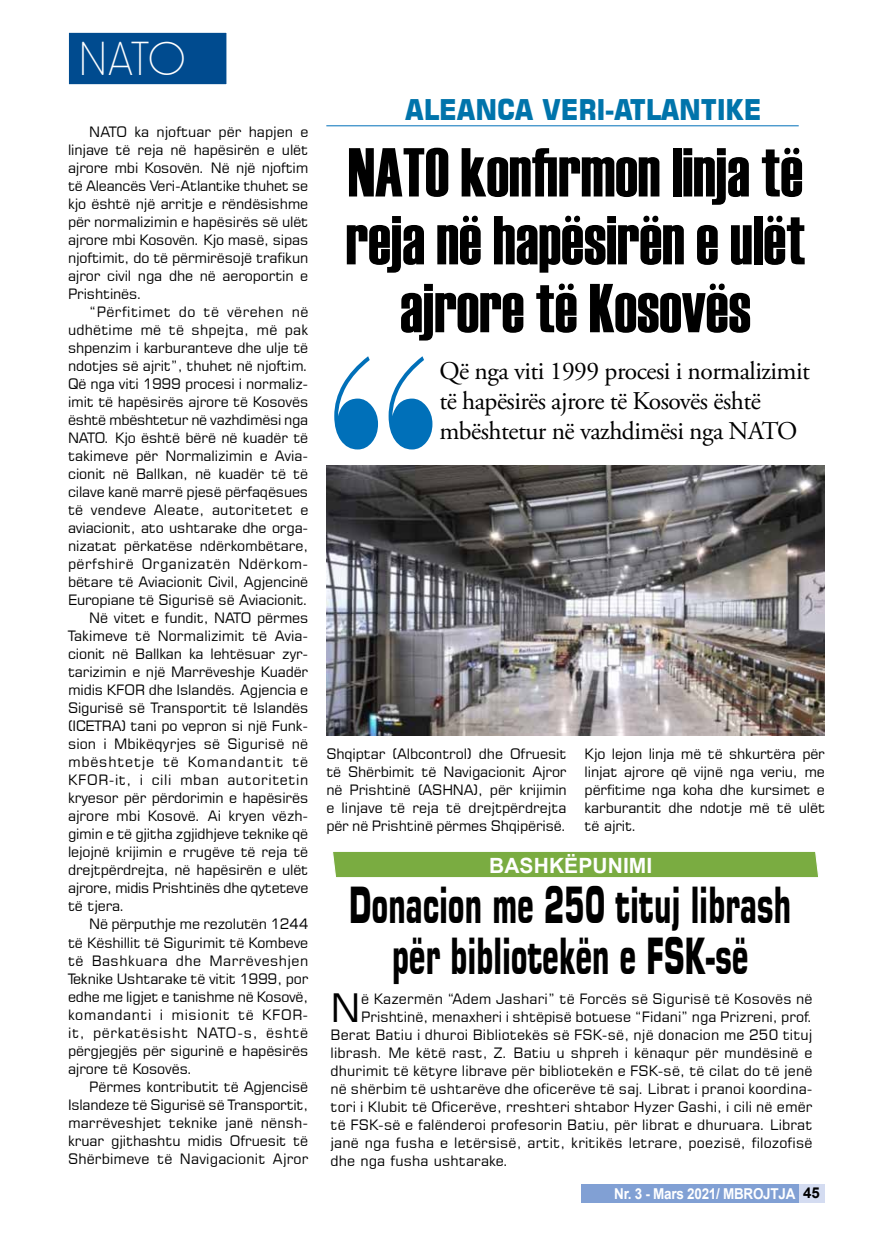
<style>
.page{position:relative;width:893px;height:1234px;background:#fff}
.page>*{position:absolute;margin:0;border:0;box-sizing:border-box;transform-origin:0 0}
.t1{font:231px "Normande BT";color:#0070b9;scale:.8 1}
.t2{font:69px/67.8px "Haettenschweiler";color:#000;text-align:center;scale:.92 1}
.t3{font:700 49.5px/51px "Square 721 BT";letter-spacing:-.01em;color:#000;text-align:center;scale:.6 1}
.t4{font:49.5px "Horatio D Ligh";color:#fff}
.t5{font:39px "Square 721 BT";color:#000}
.t6{font:700 28.5px "Square 721 BT";letter-spacing:-.01em;color:#0074ab;scale:.9 1}
.t7{font:25.5px/30px "Adobe Garamond Pro";letter-spacing:-.02em;color:#000}
.t8{font:700 21px "Arial";letter-spacing:.005em;color:#fff}
.t9{font:700 15px "Arial";letter-spacing:-.02em;color:#fff;scale:.9 1}
.t10{font:14.25px/18px "Square 721 BT";letter-spacing:-.01em;color:#000;text-align:justify}
.t11{font:14.25px "Square 721 BT";letter-spacing:.01em;color:#000}
.t12{font:14.25px "Square 721 BT";letter-spacing:.03em;color:#000}
.t13{font:14.25px "Square 721 BT";letter-spacing:.045em;color:#000}
.t14{font:14.25px "Square 721 BT";letter-spacing:.015em;color:#000}
.t15{font:14.25px "Square 721 BT";letter-spacing:.04em;color:#000}
.t16{font:14.25px "Square 721 BT";letter-spacing:.055em;color:#000}
.s1{color:#000}
</style>
<div class="page">
<div style="left:581px;top:1184px;width:244px;height:18px;background:#81a0d4"></div>
<div style="left:799px;top:1184px;width:26px;height:18px;background:#d4dcf1"></div>
<div style="left:68px;top:32px;width:159px;height:53px;background:#004b8f;border:1px solid #fff"></div>
<hr style="left:326px;top:125px;width:473px;height:1px;background:#0070b9">
<svg style="left:333px;top:851px;width:486px;height:27px;background:#84b24f"></svg>
<img style="left:326px;top:465px;width:499px;height:270px">
<h3 class="t4" style="left:78px;top:31px;width:109px">NATO</h3>
<p class="t10" style="left:68px;top:123px;width:242px;text-indent:21px">NATO ka njoftuar për hapjen e linjave të reja në hapësirën e ulët ajrore mbi Kosovën. Në një njoftim të Aleancës Veri-Atlantike thuhet se kjo është një arritje e rëndësishme për normalizimin e hapësirës së ulët ajrore mbi Kosovën. Kjo masë, sipas njoftimit, do të përmirësojë trafikun ajror civil nga dhe në aeroportin e Prishtinës.</p>
<p class="t12" style="left:89px;top:303px;width:221px">“Përfitimet do të vërehen në</p>
<p class="t11" style="left:68px;top:321px;width:242px">udhëtime më të shpejta, më pak</p>
<p class="t10" style="left:68px;top:338px;width:242px">shpenzim i karburanteve dhe ulje të</p>
<p class="t10" style="left:68px;top:356px;width:242px">ndotjes së ajrit”, thuhet në njoftim.</p>
<p class="t10" style="left:68px;top:374px;width:242px">Që nga viti 1999 procesi i normaliz-</p>
<p class="t10" style="left:68px;top:392px;width:242px">imit të hapësirës ajrore të Kosovës</p>
<p class="t10" style="left:68px;top:410px;width:242px">është mbështetur në vazhdimësi nga</p>
<p class="t10" style="left:68px;top:428px;width:242px">NATO. Kjo është bërë në kuadër të</p>
<p class="t10" style="left:68px;top:446px;width:242px">takimeve për Normalizimin e Avia-</p>
<p class="t10" style="left:68px;top:464px;width:242px">cionit në Ballkan, në kuadër të të</p>
<p class="t10" style="left:68px;top:482px;width:242px">cilave kanë marrë pjesë përfaqësues</p>
<p class="t14" style="left:68px;top:501px;width:242px">të vendeve Aleate, autoritetet e</p>
<p class="t10" style="left:68px;top:518px;width:242px">aviacionit, ato ushtarake dhe orga-</p>
<p class="t10" style="left:68px;top:536px;width:242px">nizatat përkatëse ndërkombëtare,</p>
<p class="t12" style="left:68px;top:555px;width:242px">përfshirë Organizatën Ndërkom-</p>
<p class="t10" style="left:68px;top:572px;width:242px">bëtare të Aviacionit Civil, Agjencinë</p>
<p class="t10" style="left:68px;top:590px;width:242px">Europiane të Sigurisë së Aviacionit.</p>
<p class="t10" style="left:89px;top:608px;width:221px">Në vitet e fundit, NATO përmes</p>
<p class="t10" style="left:68px;top:626px;width:242px">Takimeve të Normalizimit të Avia-</p>
<p class="t10" style="left:68px;top:644px;width:242px">cionit në Ballkan ka lehtësuar zyr-</p>
<p class="t10" style="left:68px;top:662px;width:242px">tarizimin e një Marrëveshje Kuadër</p>
<p class="t10" style="left:68px;top:680px;width:242px">midis KFOR dhe Islandës. Agjencia e</p>
<p class="t10" style="left:68px;top:698px;width:242px">Sigurisë së Transportit të Islandës</p>
<p class="t10" style="left:68px;top:716px;width:242px">(ICETRA) tani po vepron si një Funk-</p>
<p class="t10" style="left:68px;top:734px;width:242px">sion i Mbikëqyrjes së Sigurisë në</p>
<p class="t16" style="left:68px;top:753px;width:242px">mbështetje të Komandantit të</p>
<p class="t13" style="left:68px;top:771px;width:242px">KFOR-it, i cili mban autoritetin</p>
<p class="t10" style="left:68px;top:788px;width:242px">kryesor për përdorimin e hapësirës</p>
<p class="t10" style="left:68px;top:806px;width:242px">ajrore mbi Kosovë. Ai kryen vëzh-</p>
<p class="t10" style="left:68px;top:824px;width:242px">gimin e të gjitha zgjidhjeve teknike që</p>
<p class="t10" style="left:68px;top:842px;width:242px">lejojnë krijimin e rrugëve të reja të</p>
<p class="t10" style="left:68px;top:860px;width:242px">drejtpërdrejta, në hapësirën e ulët</p>
<p class="t10" style="left:68px;top:878px;width:242px">ajrore, midis Prishtinës dhe qyteteve</p>
<p class="t10" style="left:68px;top:896px;width:58px">të tjera.</p>
<p class="t10" style="left:89px;top:914px;width:221px">Në përputhje me rezolutën 1244</p>
<p class="t10" style="left:68px;top:932px;width:242px">të Këshillit të Sigurimit të Kombeve</p>
<p class="t12" style="left:68px;top:951px;width:242px">të Bashkuara dhe Marrëveshjen</p>
<p class="t10" style="left:68px;top:968px;width:242px">Teknike Ushtarake të vitit 1999, por</p>
<p class="t10" style="left:68px;top:986px;width:242px">edhe me ligjet e tanishme në Kosovë,</p>
<p class="t15" style="left:68px;top:1005px;width:242px">komandanti i misionit të KFOR-</p>
<p class="t13" style="left:68px;top:1023px;width:242px">it, përkatësisht NATO-s, është</p>
<p class="t10" style="left:68px;top:1040px;width:242px">përgjegjës për sigurinë e hapësirës</p>
<p class="t10" style="left:68px;top:1058px;width:126px">ajrore të Kosovës.</p>
<p class="t10" style="left:89px;top:1076px;width:221px">Përmes kontributit të Agjencisë</p>
<p class="t10" style="left:68px;top:1094px;width:242px">Islandeze të Sigurisë së Transportit,</p>
<p class="t11" style="left:68px;top:1113px;width:242px">marrëveshjet teknike janë nënsh-</p>
<p class="t10" style="left:68px;top:1130px;width:242px">kruar gjithashtu midis Ofruesit të</p>
<p class="t11" style="left:68px;top:1149px;width:242px">Shërbimeve të Navigacionit Ajror</p>
<h3 class="t6" style="left:405px;top:92px;width:398px">ALEANCA VERI-ATLANTIKE</h3>
<h2 class="t2" style="left:346px;top:138px;width:501px">NATO konfirmon linja të reja në hapësirën e ulët ajrore të Kosovës</h2>
<h1 class="t1" style="left:319px;top:299px;width:163px">“</h1>
<h3 class="t7" style="left:439px;top:357px;width:372px">Që nga viti 1999 procesi i normalizimit të hapësirës ajrore të Kosovës është mbështetur në vazhdimësi nga NATO</h3>
<p class="t10" style="left:326px;top:744px;width:242px">Shqiptar (Albcontrol) dhe Ofruesit të Shërbimit të Navigacionit Ajror në Prishtinë (ASHNA), për krijimin e linjave të reja të drejtpërdrejta për në Prishtinë përmes Shqipërisë.</p>
<p class="t10" style="left:585px;top:744px;width:242px">Kjo lejon linja më të shkurtëra për linjat ajrore që vijnë nga veriu, me përfitime nga koha dhe kursimet e karburantit dhe ndotje më të ulët të ajrit.</p>
<h3 class="t8" style="left:489px;top:851px;width:165px">BASHKËPUNIMI</h3>
<h3 class="t3" style="left:349px;top:878px;width:739px">Donacion me 250 tituj librash për bibliotekën e FSK-së</h3>
<h3 class="t5" style="left:331px;top:983px;width:32px">N</h3>
<p class="t11" style="left:361px;top:989px;width:453px">ë Kazermën “Adem Jashari” të Forcës së Sigurisë të Kosovës në</p>
<p class="t10" style="left:361px;top:1007px;width:453px">Prishtinë, menaxheri i shtëpisë botuese “Fidani” nga Prizreni, prof.</p>
<p class="t11" style="left:331px;top:1025px;width:483px">Berat Batiu i dhuroi Bibliotekës së FSK-së, një donacion me 250 tituj</p>
<p class="t11" style="left:331px;top:1043px;width:483px">librash. Me këtë rast, Z. Batiu u shpreh i kënaqur për mundësinë e</p>
<p class="t11" style="left:331px;top:1061px;width:483px">dhurimit të këtyre librave për bibliotekën e FSK-së, të cilat do të jenë</p>
<p class="t11" style="left:331px;top:1079px;width:484px">në shërbim të ushtarëve dhe oficerëve të saj. Librat i pranoi koordina-</p>
<p class="t11" style="left:331px;top:1097px;width:483px">tori i Klubit të Oficerëve, rreshteri shtabor Hyzer Gashi, i cili në emër</p>
<p class="t11" style="left:331px;top:1115px;width:483px">të FSK-së e falënderoi profesorin Batiu, për librat e dhuruara. Librat</p>
<p class="t11" style="left:331px;top:1133px;width:483px">janë nga fusha e letërsisë, artit, kritikës letrare, poezisë, filozofisë</p>
<p class="t11" style="left:331px;top:1151px;width:180px">dhe nga fusha ushtarake.</p>
<p class="t9" style="left:614px;top:1182px;width:230px">Nr. 3 - Mars 2021/ MBROJTJA <span class="s1">45</span></p>
</div>
